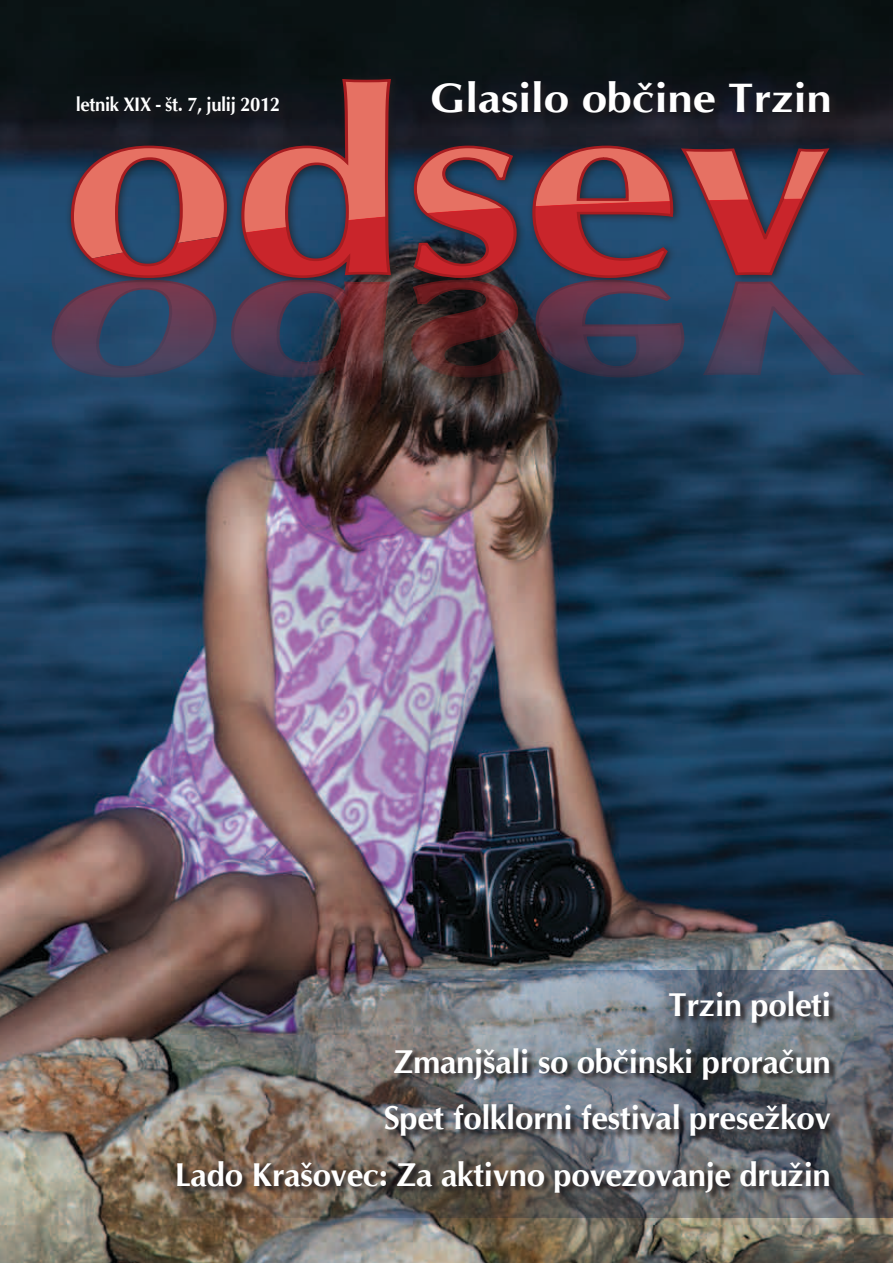
<style>
.page{position:relative;width:893px;height:1263px;background:#fff}
.page>*{position:absolute;margin:0;border:0;box-sizing:border-box;transform-origin:0 0}
.t1{font:700 41.1px "CG Omega";color:#fff;scale:1.11 1}
.t2{font:700 33px/56.6px "CG Omega";letter-spacing:-.01em;color:#fff;text-align:right}
.t3{font:700 19.5px "CG Omega";letter-spacing:-.02em;color:#fff;scale:.95 1}
</style>
<div class="page">
<img style="left:0;top:0;width:893px;height:1263px">
<img style="left:96px;top:971px;width:797px;height:247px">
<img style="left:177px;top:991px;width:662px;height:210px">
<svg style="left:51px;top:279px;width:815px;height:156px;background:#353a4f"></svg>
<div style="left:65px;top:73px;width:774px;height:214px;background:#231f20;opacity:.8"></div>
<svg style="left:70px;top:78px;width:762px;height:201px;background:#663c48"></svg>
<div style="left:77px;top:96px;width:211px;height:27px;background:#12151a"></div>
<div style="left:431px;top:81px;width:408px;height:40px;background:#15171d"></div>
<p class="t3" style="left:76px;top:92px;width:217px">letnik XIX - št. 7, julij 2012</p>
<p class="t1" style="left:430px;top:71px;width:363px">Glasilo občine Trzin</p>
<p class="t2" style="left:175px;top:977px;width:658px">Trzin poleti<br>Zmanjšali so občinski proračun<br>Spet folklorni festival presežkov<br>Lado Krašovec: Za aktivno povezovanje družin</p>
</div>
